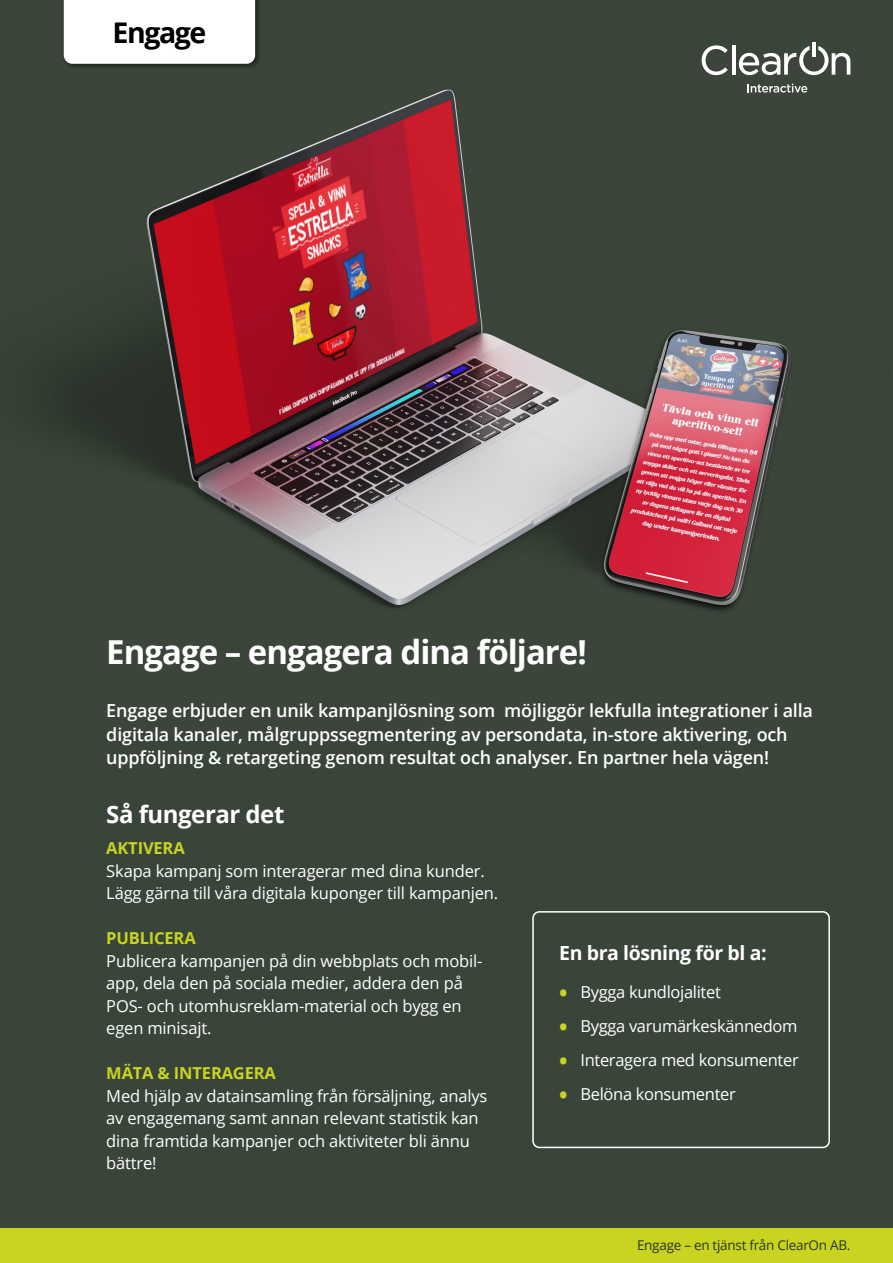
<style>
.page{position:relative;width:893px;height:1263px;background:#3a453a}
.page>*{position:absolute;margin:0;border:0;box-sizing:border-box;transform-origin:0 0}
.t1{font:700 33px "Open Sans";letter-spacing:-.03em;color:#fff}
.t2{font:700 28.5px "Open Sans";letter-spacing:-.05em;color:#000}
.t3{font:700 24px "Open Sans";letter-spacing:-.02em;color:#fff}
.t4{font:700 19.5px "Open Sans";letter-spacing:-.02em;color:#fff}
.t5{font:600 18px/24px "Open Sans";letter-spacing:-.01em;color:#fff}
.t6{font:16.5px/22.5px "Open Sans";letter-spacing:-.01em;color:#fff}
.t7{font:700 16.5px "Open Sans";letter-spacing:-.01em;color:#c8d41f}
.t8{font:13.5px "Open Sans";letter-spacing:-.02em;color:#2d382d}
.s1{font-weight:700;font-size:22.5px;color:#c8d41f}
</style>
<div class="page">
<img style="left:44px;top:56px;width:807px;height:555px">
<div style="left:61px;top:0;width:201px;height:71px;background:#000;opacity:.5"></div>
<div style="left:64px;top:0;width:191px;height:64px;background:#fff"></div>
<svg style="left:747px;top:84px;width:60px;height:9px"></svg>
<hr style="left:812px;top:42px;width:4px;height:15px;background:#fff">
<svg style="left:702px;top:45px;width:26px;height:30px"></svg>
<hr style="left:732px;top:45px;width:3px;height:30px;background:#fff">
<svg style="left:739px;top:46px;width:111px;height:29px"></svg>
<div style="left:532px;top:911px;width:298px;height:237px;border:2px solid #fff;border-radius:6px"></div>
<div style="left:0;top:1229px;width:893px;height:34px;background:#c8d41f"></div>
<h2 class="t2" style="left:113px;top:13px;width:95px">Engage</h2>
<h1 class="t1" style="left:106px;top:628px;width:482px">Engage – engagera dina följare!</h1>
<p class="t5" style="left:106px;top:698px;width:708px">Engage erbjuder en unik kampanjlösning som möjliggör lekfulla integrationer i alla digitala kanaler, målgruppssegmentering av persondata, in-store aktivering, och uppföljning &amp; retargeting genom resultat och analyser. En partner hela vägen!</p>
<h3 class="t3" style="left:106px;top:797px;width:180px">Så fungerar det</h3>
<p class="t7" style="left:106px;top:836px;width:80px">AKTIVERA</p>
<p class="t6" style="left:106px;top:859px;width:393px">Skapa kampanj som interagerar med dina kunder.<br>Lägg gärna till våra digitala kuponger till kampanjen.</p>
<p class="t7" style="left:106px;top:926px;width:91px">PUBLICERA</p>
<p class="t6" style="left:106px;top:949px;width:378px">Publicera kampanjen på din webbplats och mobil&shy;app, dela den på sociala medier, addera den på POS- och utomhusreklam-material och bygg en egen minisajt.</p>
<p class="t7" style="left:106px;top:1061px;width:171px">MÄTA &amp; INTERAGERA</p>
<p class="t6" style="left:106px;top:1084px;width:383px">Med hjälp av datainsamling från försäljning, analys av engagemang samt annan relevant statistik kan dina framtida kampanjer och aktiviteter bli ännu bättre!</p>
<p class="t4" style="left:559px;top:939px;width:209px">En bra lösning för bl a:</p>
<p class="t6" style="left:559px;top:981px;width:163px"><span class="s1">•</span> Bygga kundlojalitet</p>
<p class="t6" style="left:559px;top:1015px;width:240px"><span class="s1">•</span> Bygga varumärkeskännedom</p>
<p class="t6" style="left:559px;top:1049px;width:241px"><span class="s1">•</span> Interagera med konsumenter</p>
<p class="t6" style="left:559px;top:1083px;width:178px"><span class="s1">•</span> Belöna konsumenter</p>
<p class="t8" style="left:637px;top:1236px;width:215px">Engage – en tjänst från ClearOn AB.</p>
</div>
